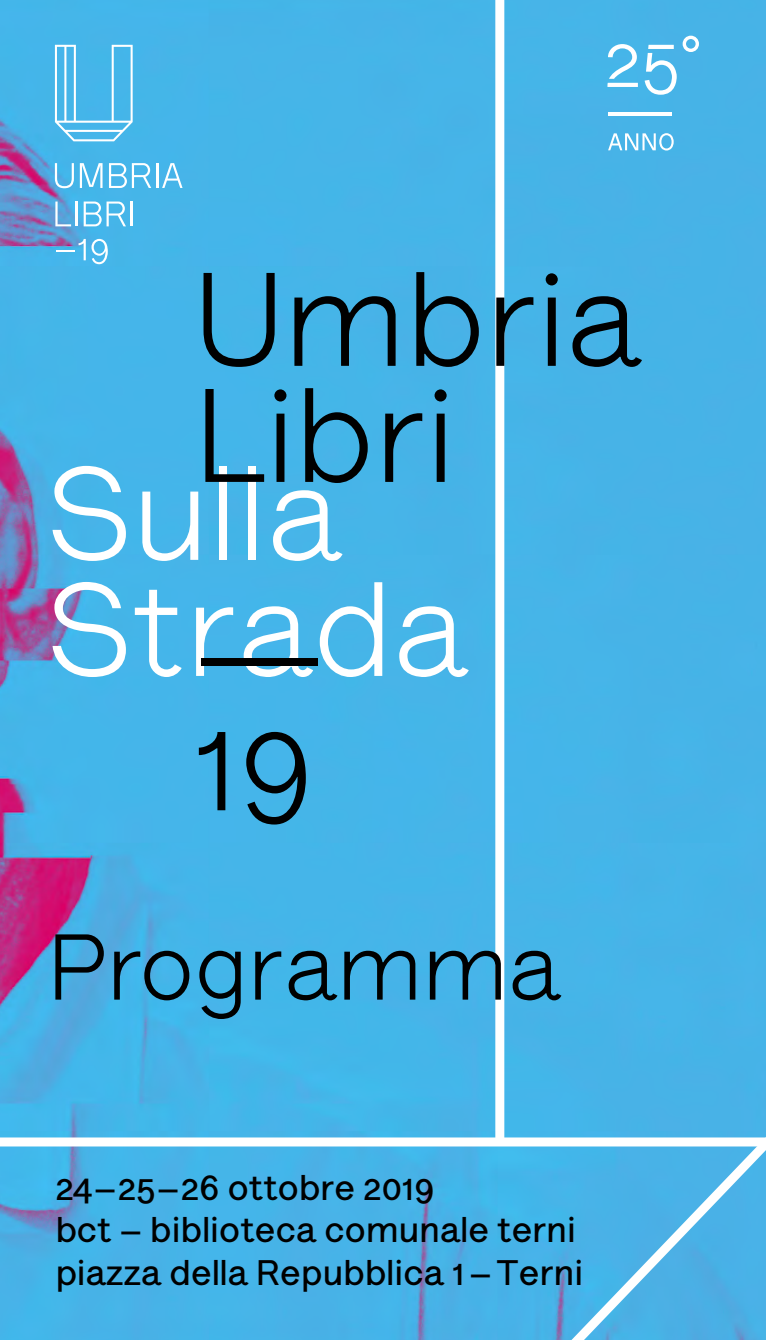
<style>
.page{position:relative;width:766px;height:1340px;background:#fff}
.page>*{position:absolute;margin:0;border:0;box-sizing:border-box;transform-origin:0 0}
.t1{font:134.55px/116.1px "Lettera Text Pro";color:#000}
.t2{font:134.55px/116.1px "Lettera Text Pro";color:#fff}
.t3{font:94.5px "Lettera Text Pro";color:#000}
.t4{font:700 36px/42.8px "Lettera Text Pro";letter-spacing:.005em;color:#000}
</style>
<div class="page">
<div style="left:0;top:0;width:765px;height:1339px;background:#46b4e8"></div>
<svg style="left:682px;top:36px;width:16px;height:16px"></svg>
<hr style="left:608px;top:112px;width:64px;height:4px;background:#fff">
<svg style="left:608px;top:133px;width:65px;height:17px"></svg>
<svg style="left:607px;top:44px;width:30px;height:43px"></svg>
<svg style="left:644px;top:45px;width:32px;height:50px"></svg>
<svg style="left:57px;top:239px;width:51px;height:25px"></svg>
<svg style="left:55px;top:163px;width:19px;height:25px"></svg>
<svg style="left:80px;top:163px;width:22px;height:25px"></svg>
<svg style="left:109px;top:163px;width:42px;height:25px"></svg>
<hr style="left:156px;top:163px;width:2px;height:25px;background:#fff">
<svg style="left:162px;top:163px;width:20px;height:25px"></svg>
<svg style="left:55px;top:201px;width:16px;height:25px"></svg>
<hr style="left:75px;top:201px;width:2px;height:25px;background:#fff">
<svg style="left:84px;top:201px;width:42px;height:25px"></svg>
<hr style="left:131px;top:201px;width:2px;height:25px;background:#fff">
<svg style="left:55px;top:45px;width:78px;height:96px;background:#64c1ec"></svg>
<div style="left:495px;top:0;width:9px;height:1144px;background:#fff"></div>
<svg style="left:537px;top:1105px;width:228px;height:234px;background:#51b4e7"></svg>
<div style="left:0;top:1137px;width:765px;height:9px;background:#fff"></div>
<h1 class="t1" style="left:194px;top:260px;width:448px">Umbria<br>Libri</h1>
<h1 class="t2" style="left:47px;top:454px;width:423px">Sulla<br>Strada</h1>
<h1 class="t1" style="left:194px;top:588px;width:133px">—<br>19</h1>
<h2 class="t3" style="left:47px;top:911px;width:515px">Programma</h2>
<p class="t4" style="left:55px;top:1165px;width:529px">24 – 25 – 26 ottobre 2019<br>bct – biblioteca comunale terni piazza della Repubblica 1 – Terni</p>
</div>
